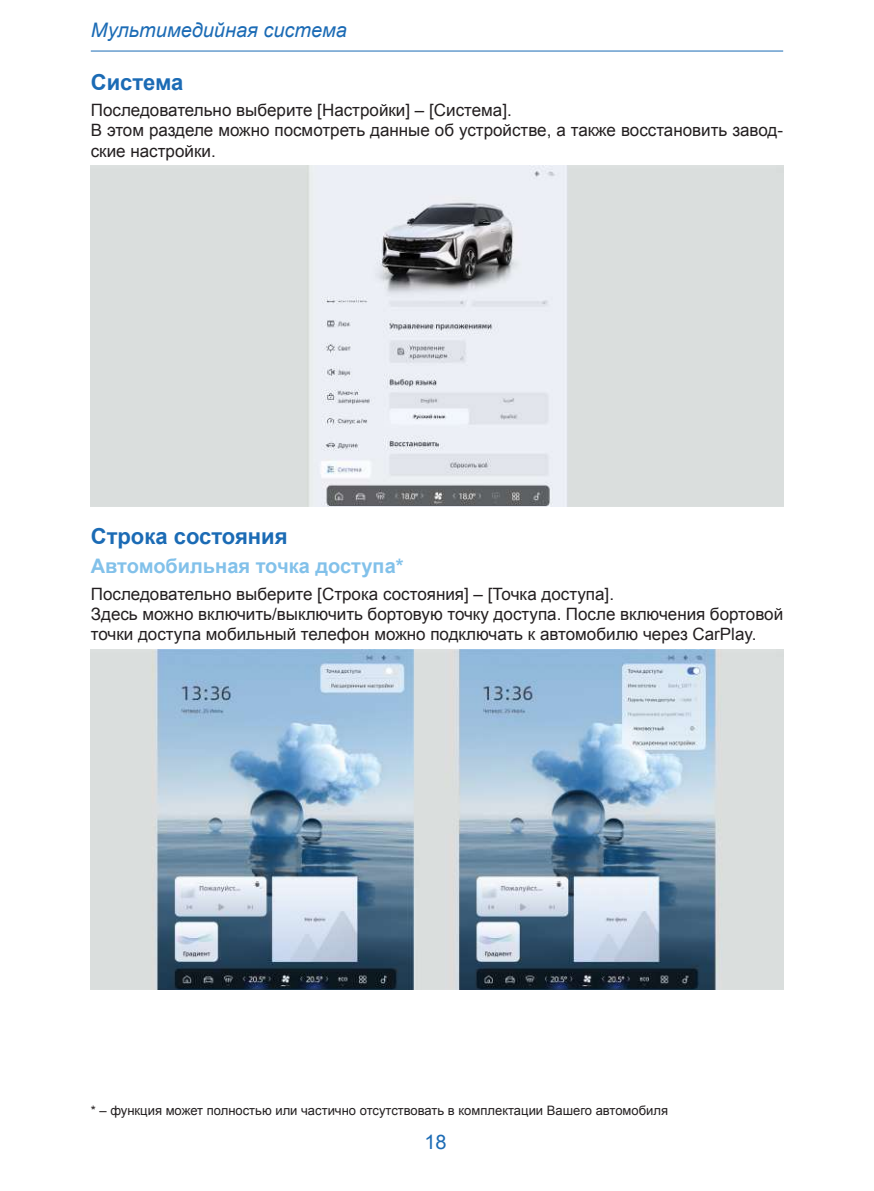
<style>
.page{position:relative;width:874px;height:1191px;background:#fff}
.page>*{position:absolute;margin:0;border:0;box-sizing:border-box;transform-origin:0 0}
.t1{font:700 22px "Arial";color:#1b6bb5}
.t2{font:700 20px "Arial";color:#82c1ea}
.t3{font:italic 20px "Arial";color:#1b6bb5}
.t4{font:20px "Arial";color:#1b6bb5}
.t5{font:17px/20.4px "Arial";color:#231f20}
.t6{font:13px "Arial";color:#231f20}
</style>
<div class="page">
<hr style="left:91px;top:51px;width:691px;height:1px;background:#1b6bb5">
<img style="left:91px;top:166px;width:691px;height:340px">
<img style="left:91px;top:649px;width:691px;height:340px">
<p class="t3" style="left:91px;top:17px;width:258px">Мультимедийная система</p>
<p class="t1" style="left:91px;top:67px;width:94px">Система</p>
<p class="t5" style="left:91px;top:100px;width:693px">Последовательно выберите [Настройки] – [Система].<br>В этом разделе можно посмотреть данные об устройстве, а также восстановить завод&shy;ские настройки.</p>
<p class="t1" style="left:91px;top:521px;width:198px">Строка состояния</p>
<p class="t2" style="left:91px;top:553px;width:314px">Автомобильная точка доступа*</p>
<p class="t5" style="left:91px;top:583px;width:693px">Последовательно выберите [Строка состояния] – [Точка доступа].<br>Здесь можно включить/выключить бортовую точку доступа. После включения бортовой точки доступа мобильный телефон можно подключать к автомобилю через CarPlay.</p>
<p class="t6" style="left:91px;top:1102px;width:578px">* – функция может полностью или частично отсутствовать в комплектации Вашего автомобиля</p>
<p class="t4" style="left:424px;top:1128px;width:24px">18</p>
</div>
